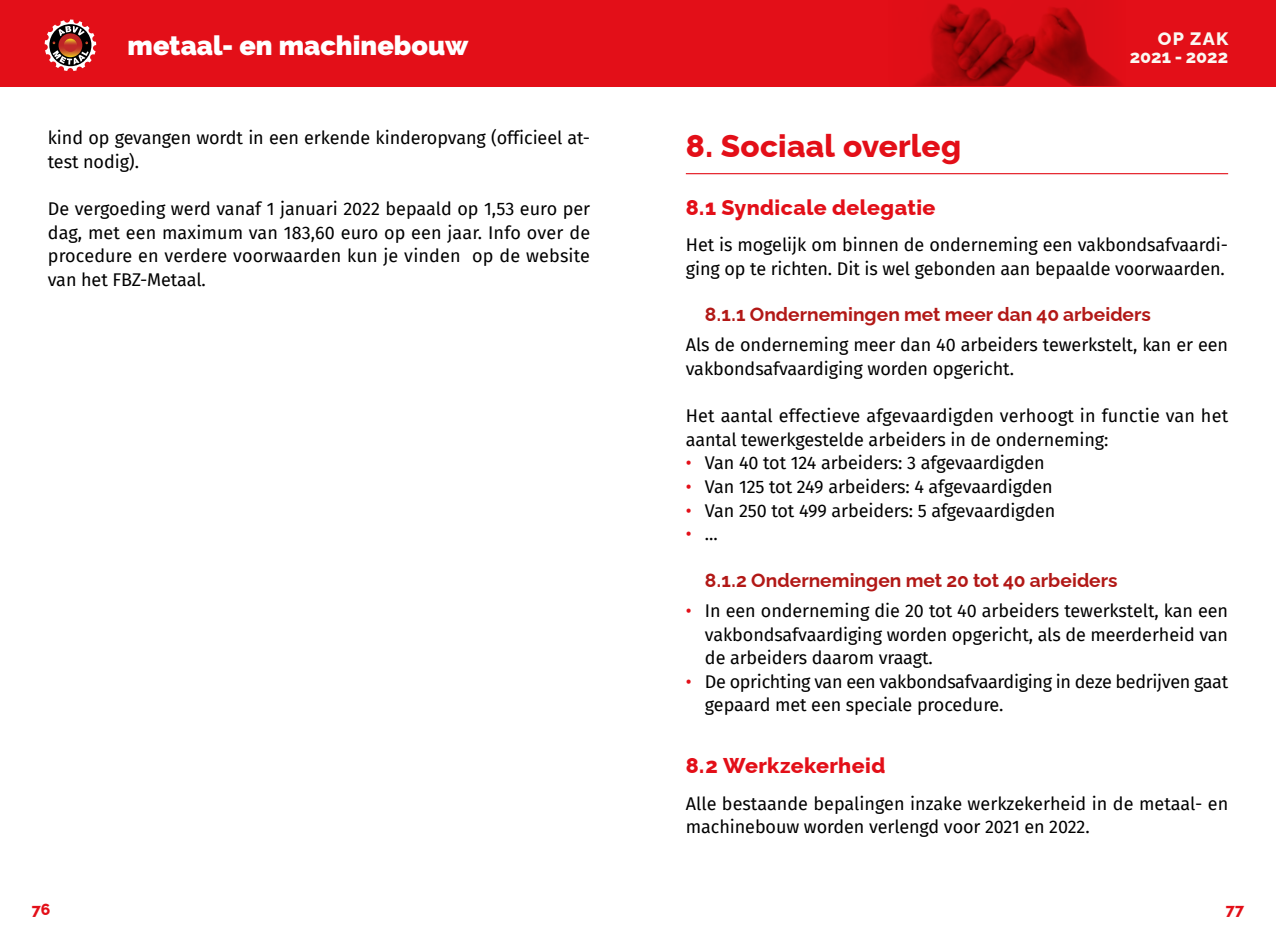
<style>
.page{position:relative;width:1276px;height:944px;background:#fff}
.page>*{position:absolute;margin:0;border:0;box-sizing:border-box;transform-origin:0 0}
.t1{font:800 31.5px "Raleway";letter-spacing:.01em;color:#e30f18}
.t2{font:900 27px "Raleway";color:#fff}
.t3{font:800 21.38px "Raleway";letter-spacing:.02em;color:#e30f18}
.t4{font:700 19.12px "Raleway";letter-spacing:.005em;color:#b21816}
.t5{font:18px/23.6px "Fira Sans";letter-spacing:-.005em;color:#000}
.t6{font:800 18px/18px "Raleway";color:#fbf8f2;text-align:right}
.t7{font:800 15.75px "Raleway";color:#e30f18}
.s1{color:#e30f18}
</style>
<div class="page">
<hr style="left:686px;top:173px;width:542px;height:1px;background:#e30f18">
<div style="left:638px;top:0;width:638px;height:86px;background:#e30f18"></div>
<div style="left:0;top:0;width:638px;height:86px;background:#e30f18"></div>
<img style="left:888px;top:0;width:263px;height:86px">
<svg style="left:45px;top:20px;width:51px;height:51px"></svg>
<h2 class="t2" style="left:128px;top:30px;width:342px">metaal- en machinebouw</h2>
<p class="t6" style="left:1129px;top:27px;width:100px">OP ZAK<br>2021 - 2022</p>
<p class="t5" style="left:48px;top:126px;width:544px">kind op gevangen wordt in een erkende kinderopvang (officieel at&shy;test nodig).</p>
<p class="t5" style="left:48px;top:197px;width:544px;text-align:justify">De vergoeding werd vanaf 1 januari 2022 bepaald op 1,53 euro per dag, met een maximum van 183,60 euro op een jaar. Info over de procedure en verdere voorwaarden kun je vinden op de website van het FBZ-Metaal.</p>
<h1 class="t1" style="left:686px;top:121px;width:277px">8. Sociaal overleg</h1>
<p class="t3" style="left:686px;top:190px;width:251px">8.1 Syndicale delegatie</p>
<p class="t5" style="left:686px;top:233px;width:544px">Het is mogelijk om binnen de onderneming een vakbondsafvaardi&shy;ging op te richten. Dit is wel gebonden aan bepaalde voorwaarden.</p>
<p class="t4" style="left:705px;top:299px;width:447px">8.1.1 Ondernemingen met meer dan 40 arbeiders</p>
<p class="t5" style="left:686px;top:333px;width:544px">Als de onderneming meer dan 40 arbeiders tewerkstelt, kan er een vakbondsafvaardiging worden opgericht.</p>
<p class="t5" style="left:686px;top:404px;width:544px">Het aantal effectieve afgevaardigden verhoogt in functie van het aantal tewerkgestelde arbeiders in de onderneming:</p>
<p class="t5" style="left:686px;top:451px;width:360px"><span class="s1">•</span> Van 40 tot 124 arbeiders: 3 afgevaardigden</p>
<p class="t5" style="left:686px;top:474px;width:368px"><span class="s1">•</span> Van 125 tot 249 arbeiders: 4 afgevaardigden</p>
<p class="t5" style="left:686px;top:498px;width:371px"><span class="s1">•</span> Van 250 tot 499 arbeiders: 5 afgevaardigden</p>
<p class="t5" style="left:686px;top:522px;width:33px"><span class="s1">•</span> ...</p>
<p class="t4" style="left:705px;top:565px;width:414px">8.1.2 Ondernemingen met 20 tot 40 arbeiders</p>
<p class="t5" style="left:705px;top:598px;width:524px;text-align:justify;text-indent:-19px"><span class="s1">•</span> In een onderneming die 20 tot 40 arbeiders tewerkstelt, kan een vakbondsafvaardiging worden opgericht, als de meerderheid van de arbeiders daarom vraagt.</p>
<p class="t5" style="left:705px;top:669px;width:525px;text-indent:-19px"><span class="s1">•</span> De oprichting van een vakbondsafvaardiging in deze bedrijven gaat gepaard met een speciale procedure.</p>
<p class="t3" style="left:686px;top:749px;width:201px">8.2 Werkzekerheid</p>
<p class="t5" style="left:686px;top:791px;width:544px">Alle bestaande bepalingen inzake werkzekerheid in de metaal- en machinebouw worden verlengd voor 2021 en 2022.</p>
<p class="t7" style="left:32px;top:897px;width:20px">76</p>
<p class="t7" style="left:1225px;top:897px;width:20px">77</p>
</div>
